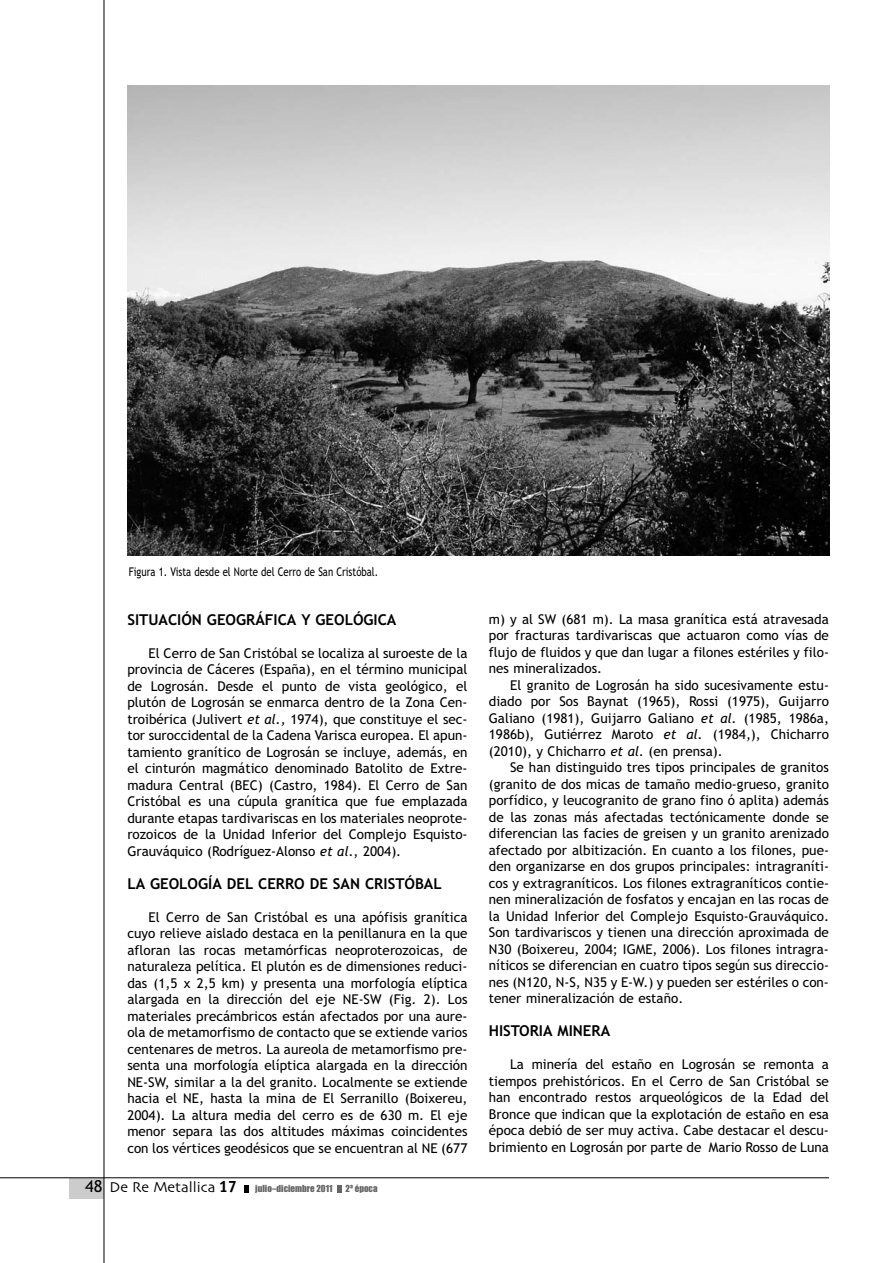
<style>
.page{position:relative;width:893px;height:1263px;background:#fff}
.page>*{position:absolute;margin:0;border:0;box-sizing:border-box;transform-origin:0 0}
.t1{font:700 15px "Trebuchet MS";color:#000}
.t2{font:13.5px/16.5px "Trebuchet MS";color:#000;text-align:justify}
.t3{font:12px "Trebuchet MS";color:#000;scale:.8 1}
.t4{font:9px "Impact";color:#666}
.s1{font-style:italic}
.s2{font-family:"Trebuchet MS";font-size:16.5px;color:#000}
.s3{font-family:"Skia";font-size:15px;color:#000}
.s4{font-family:"Officina Sans";font-weight:700;font-size:16.5px;color:#000}
</style>
<div class="page">
<img style="left:127px;top:85px;width:702px;height:471px">
<div style="left:69px;top:1178px;width:35px;height:20px;background:#ccc"></div>
<svg style="left:338px;top:1185px;width:4px;height:7px"></svg>
<svg style="left:244px;top:1185px;width:4px;height:7px"></svg>
<hr style="left:104px;top:0;width:1px;height:1263px;background:#000">
<hr style="left:0;top:1177px;width:829px;height:1px;background:#000">
<p class="t3" style="left:129px;top:567px;width:313px">Figura 1. Vista desde el Norte del Cerro de San Cristóbal.</p>
<p class="t1" style="left:127px;top:611px;width:271px">SITUACIÓN GEOGRÁFICA Y GEOLÓGICA</p>
<p class="t2" style="left:127px;top:646px;width:342px;text-indent:21px">El Cerro de San Cristóbal se localiza al suroeste de la provincia de Cáceres (España), en el término municipal de Logrosán. Desde el punto de vista geológico, el plutón de Logrosán se enmarca dentro de la Zona Cen&shy;troibérica (Julivert <span class="s1">et al.,</span> 1974), que constituye el sec&shy;tor suroccidental de la Cadena Varisca europea. El apun&shy;tamiento granítico de Logrosán se incluye, además, en el cinturón magmático denominado Batolito de Extre&shy;madura Central (BEC) (Castro, 1984). El Cerro de San Cristóbal es una cúpula granítica que fue emplazada durante etapas tardivariscas en los materiales neoprote&shy;rozoicos de la Unidad Inferior del Complejo Esquisto-Grauváquico (Rodríguez-Alonso <span class="s1">et al.</span>, 2004).</p>
<p class="t1" style="left:127px;top:875px;width:316px">LA GEOLOGÍA DEL CERRO DE SAN CRISTÓBAL</p>
<p class="t2" style="left:127px;top:910px;width:342px;text-indent:21px">El Cerro de San Cristóbal es una apófisis granítica cuyo relieve aislado destaca en la penillanura en la que afloran las rocas metamórficas neoproterozoicas, de naturaleza pelítica. El plutón es de dimensiones reduci&shy;das (1,5 x 2,5 km) y presenta una morfología elíptica alargada en la dirección del eje NE-SW (Fig. 2). Los materiales precámbricos están afectados por una aure&shy;ola de metamorfismo de contacto que se extiende varios centenares de metros. La aureola de metamorfismo pre&shy;senta una morfología elíptica alargada en la dirección NE-SW, similar a la del granito. Localmente se extiende hacia el NE, hasta la mina de El Serranillo (Boixereu, 2004). La altura media del cerro es de 630 m. El eje menor separa las dos altitudes máximas coincidentes con los vértices geodésicos que se encuentran al NE (677</p>
<p class="t4" style="left:85px;top:1186px;width:249px"><span class="s2">48</span> <span class="s3">De Re Metallica</span> <span class="s4">17</span> julio–diciembre 2011</p>
<p class="t4" style="left:346px;top:1186px;width:34px">2ª época</p>
<p class="t2" style="left:489px;top:612px;width:342px">m) y al SW (681 m). La masa granítica está atravesada por fracturas tardivariscas que actuaron como vías de flujo de fluidos y que dan lugar a filones estériles y filo&shy;nes mineralizados.</p>
<p class="t2" style="left:489px;top:678px;width:342px;text-indent:21px">El granito de Logrosán ha sido sucesivamente estu&shy;diado por Sos Baynat (1965), Rossi (1975), Guijarro Galiano (1981), Guijarro Galiano <span class="s1">et al.</span> (1985, 1986a, 1986b), Gutiérrez Maroto <span class="s1">et al.</span> (1984,), Chicharro (2010), y Chicharro <span class="s1">et al.</span> (en prensa).</p>
<p class="t2" style="left:489px;top:760px;width:342px;text-indent:21px">Se han distinguido tres tipos principales de granitos (granito de dos micas de tamaño medio-grueso, granito porfídico, y leucogranito de grano fino ó aplita) además de las zonas más afectadas tectónicamente donde se diferencian las facies de greisen y un granito arenizado afectado por albitización. En cuanto a los filones, pue&shy;den organizarse en dos grupos principales: intragraníti&shy;cos y extragraníticos. Los filones extragraníticos contie&shy;nen mineralización de fosfatos y encajan en las rocas de la Unidad Inferior del Complejo Esquisto-Grauváquico.<br>Son tardivariscos y tienen una dirección aproximada de N30 (Boixereu, 2004; IGME, 2006). Los filones intragra&shy;níticos se diferencian en cuatro tipos según sus direccio&shy;nes (N120, N-S, N35 y E-W.) y pueden ser estériles o con&shy;tener mineralización de estaño.</p>
<p class="t1" style="left:489px;top:1022px;width:123px">HISTORIA MINERA</p>
<p class="t2" style="left:489px;top:1057px;width:342px;text-indent:21px">La minería del estaño en Logrosán se remonta a tiempos prehistóricos. En el Cerro de San Cristóbal se han encontrado restos arqueológicos de la Edad del Bronce que indican que la explotación de estaño en esa época debió de ser muy activa. Cabe destacar el descu&shy;brimiento en Logrosán por parte de Mario Rosso de Luna</p>
</div>
